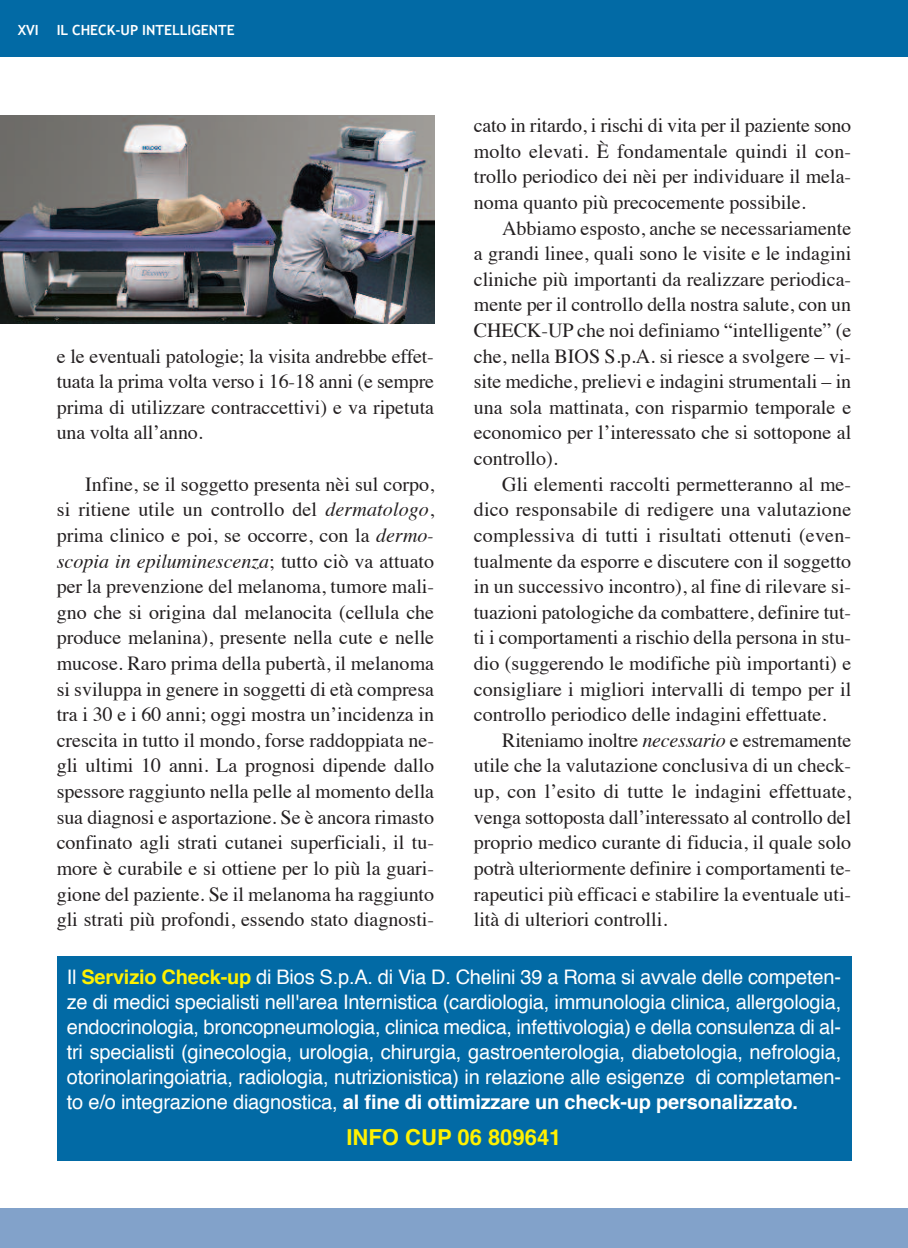
<style>
.page{position:relative;width:908px;height:1248px;background:#fff}
.page>*{position:absolute;margin:0;border:0;box-sizing:border-box;transform-origin:0 0}
.t1{font:700 22px "Helvetica";color:#fff101}
.t2{font:20px/25.6px "Times";color:#231f20;text-align:justify}
.t3{font:20px/25px "Helvetica";letter-spacing:-.01em;color:#fff;text-align:justify}
.t4{font:700 14px "Trebuchet MS";color:#fff}
.s1{font-style:italic}
.s2{font-weight:700;color:#fff101}
.s3{font-weight:700}
</style>
<div class="page">
<div style="left:0;top:0;width:907px;height:57px;background:#026aa5"></div>
<div style="left:0;top:1208px;width:907px;height:39px;background:#82a2ca"></div>
<img style="left:0;top:115px;width:434px;height:208px">
<div style="left:57px;top:956px;width:793px;height:205px;background:#026aa5"></div>
<p class="t4" style="left:18px;top:22px;width:23px">XVI</p>
<p class="t4" style="left:57px;top:22px;width:179px">IL CHECK-UP INTELLIGENTE</p>
<p class="t2" style="left:57px;top:345px;width:379px">e le eventuali patologie; la visita andrebbe effet&shy;tuata la prima volta verso i 16-18 anni (e sempre prima di utilizzare contraccettivi) e va ripetuta una volta all’anno.</p>
<p class="t2" style="left:57px;top:473px;width:379px;text-indent:28px">Infine, se il soggetto presenta nèi sul corpo, si ritiene utile un controllo del <span class="s1">dermatologo</span>, prima clinico e poi, se occorre, con la <span class="s1">dermo&shy;scopia in epiluminescenza</span>; tutto ciò va attuato per la prevenzione del melanoma, tumore mali&shy;gno che si origina dal melanocita (cellula che produce melanina), presente nella cute e nelle mucose. Raro prima della pubertà, il melanoma si sviluppa in genere in soggetti di età compresa tra i 30 e i 60 anni; oggi mostra un’incidenza in crescita in tutto il mondo, forse raddoppiata ne&shy;gli ultimi 10 anni. La prognosi dipende dallo spessore raggiunto nella pelle al momento della sua diagnosi e asportazione. Se è ancora rimasto confinato agli strati cutanei superficiali, il tu&shy;more è curabile e si ottiene per lo più la guari&shy;gione del paziente. Se il melanoma ha raggiunto gli strati più profondi, essendo stato diagnosti-</p>
<p class="t2" style="left:473px;top:114px;width:379px">cato in ritardo, i rischi di vita per il paziente sono molto elevati. È fondamentale quindi il con&shy;trollo periodico dei nèi per individuare il mela&shy;noma quanto più precocemente possibile.</p>
<p class="t2" style="left:473px;top:217px;width:379px;text-indent:28px">Abbiamo esposto, anche se necessariamente a grandi linee, quali sono le visite e le indagini cliniche più importanti da realizzare periodica&shy;mente per il controllo della nostra salute, con un CHECK-UP che noi definiamo “intelligente” (e che, nella BIOS S.p.A. si riesce a svolgere – vi&shy;site mediche, prelievi e indagini strumentali – in una sola mattinata, con risparmio temporale e economico per l’interessato che si sottopone al controllo).</p>
<p class="t2" style="left:473px;top:473px;width:379px;text-indent:28px">Gli elementi raccolti permetteranno al me&shy;dico responsabile di redigere una valutazione complessiva di tutti i risultati ottenuti (even&shy;tualmente da esporre e discutere con il soggetto in un successivo incontro), al fine di rilevare si&shy;tuazioni patologiche da combattere, definire tut&shy;ti i comportamenti a rischio della persona in stu&shy;dio (suggerendo le modifiche più importanti) e consigliare i migliori intervalli di tempo per il controllo periodico delle indagini effettuate.</p>
<p class="t2" style="left:473px;top:729px;width:379px;text-indent:28px">Riteniamo inoltre <span class="s1">necessario</span> e estremamente utile che la valutazione conclusiva di un check&shy;up, con l’esito di tutte le indagini effettuate, venga sottoposta dall’interessato al controllo del proprio medico curante di fiducia, il quale solo potrà ulteriormente definire i comportamenti te&shy;rapeutici più efficaci e stabilire la eventuale uti&shy;lità di ulteriori controlli.</p>
<p class="t3" style="left:67px;top:965px;width:775px">Il <span class="s2">Servizio Check-up</span> di Bios S.p.A. di Via D. Chelini 39 a Roma si avvale delle competen&shy;ze di medici specialisti nell'area Internistica (cardiologia, immunologia clinica, allergologia, endocrinologia, broncopneumologia, clinica medica, infettivologia) e della consulenza di al&shy;tri specialisti (ginecologia, urologia, chirurgia, gastroenterologia, diabetologia, nefrologia, otorinolaringoiatria, radiologia, nutrizionistica) in relazione alle esigenze di completamen&shy;to e/o integrazione diagnostica, <span class="s3">al fine di ottimizzare un check-up personalizzato.</span></p>
<p class="t1" style="left:346px;top:1127px;width:216px">info Cup 06 809641</p>
</div>
